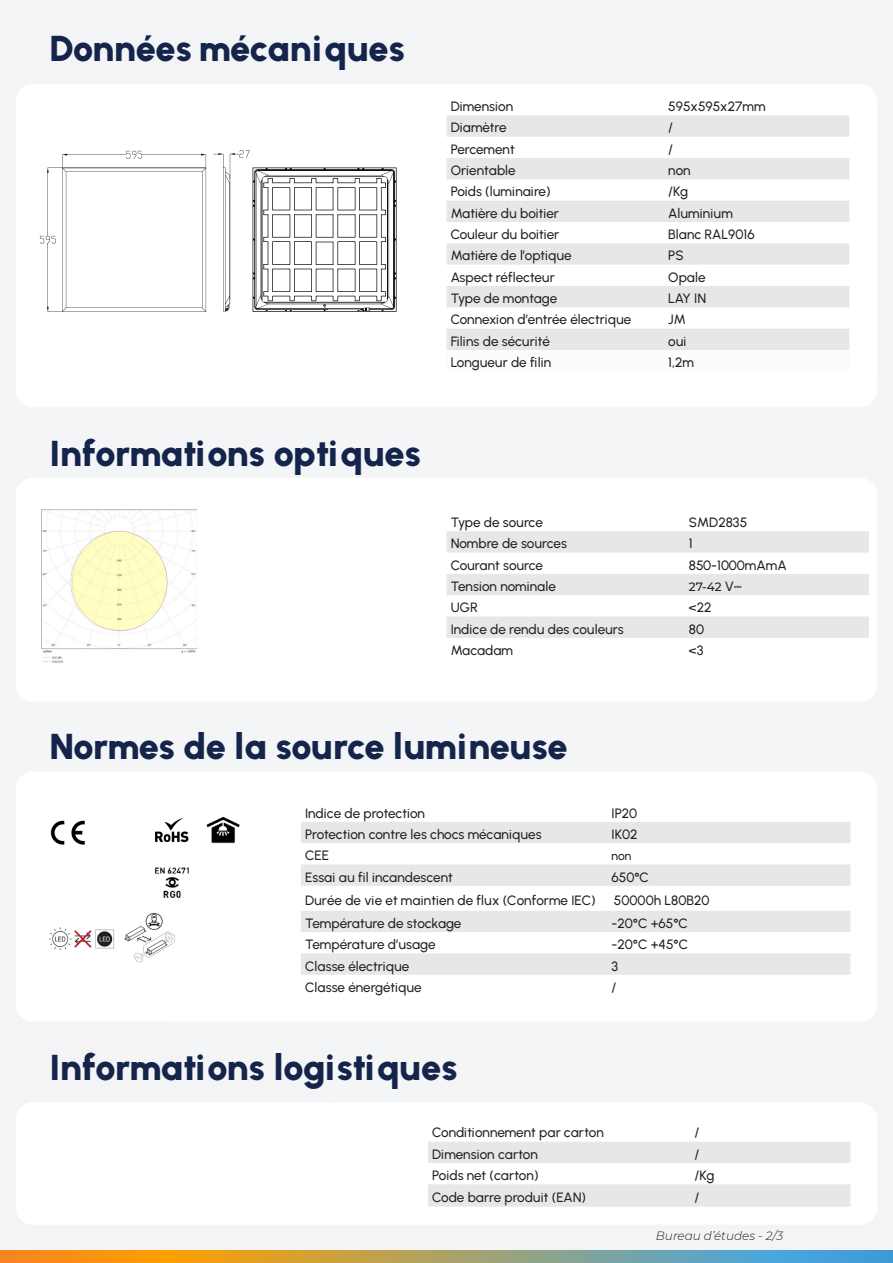
<style>
.page{position:relative;width:893px;height:1263px;background:#f4f5f6}
.page>*{position:absolute;margin:0;border:0;box-sizing:border-box;transform-origin:0 0}
.t1{font:900 36px "Urbanist";letter-spacing:-.01em;color:#15244b}
.Texte_courant{font:500 13.5px "Urbanist";color:#231f20}
.Texte_courant-2{font:italic 300 12px "Montserrat";color:#231f20}
.Texte_courant-3{font:500 12px "Montserrat";color:#231f20}
.Texte_courant-4{font:500 12px "Urbanist";color:#231f20}
.s1{font-family:"Urbanist";font-size:13.5px}
.s2{font-family:"Cambria Math";font-weight:400;font-size:13.5px}
</style>
<div class="page">
<div style="left:16px;top:84px;width:861px;height:323px;background:#fff;border-radius:17px"></div>
<div style="left:16px;top:771px;width:861px;height:251px;background:#fff;border-radius:17px"></div>
<div style="left:16px;top:478px;width:861px;height:224px;background:#fff;border-radius:17px"></div>
<div style="left:16px;top:1102px;width:861px;height:123px;background:#fff;border-radius:17px"></div>
<svg style="left:446px;top:531px;width:423px;height:107px;fill:#e6e7e9"></svg>
<svg style="left:428px;top:1142px;width:422px;height:65px"></svg>
<svg style="left:301px;top:822px;width:549px;height:153px;fill:#e6e7e9"></svg>
<div style="left:446px;top:115px;width:403px;height:22px;background:#e6e7e9"></div>
<svg style="left:446px;top:158px;width:403px;height:192px;fill:#e6e7e9"></svg>
<svg style="left:0;top:1251px;width:893px;height:12px;background:#a79e6c"></svg>
<img style="left:39px;top:150px;width:358px;height:162px">
<img style="left:155px;top:818px;width:34px;height:80px">
<img style="left:50px;top:820px;width:35px;height:25px">
<img style="left:50px;top:928px;width:64px;height:22px">
<img style="left:124px;top:913px;width:51px;height:50px">
<img style="left:206px;top:816px;width:34px;height:28px">
<img style="left:42px;top:510px;width:155px;height:153px">
<p class="t1" style="left:50px;top:27px;width:357px">Données mécaniques</p>
<p class="t1" style="left:50px;top:431px;width:373px">Informations optiques</p>
<p class="Texte_courant" style="left:451px;top:98px;width:64px">Dimension</p>
<p class="Texte_courant" style="left:668px;top:98px;width:99px">595x595x27mm</p>
<p class="Texte_courant" style="left:451px;top:120px;width:57px">Diamètre</p>
<p class="Texte_courant" style="left:668px;top:120px;width:6px">/</p>
<p class="Texte_courant" style="left:451px;top:141px;width:65px">Percement</p>
<p class="Texte_courant" style="left:668px;top:141px;width:6px">/</p>
<p class="Texte_courant" style="left:451px;top:162px;width:66px">Orientable</p>
<p class="Texte_courant" style="left:668px;top:162px;width:24px">non</p>
<p class="Texte_courant" style="left:451px;top:184px;width:101px">Poids (luminaire)</p>
<p class="Texte_courant" style="left:668px;top:184px;width:21px">/Kg</p>
<p class="Texte_courant" style="left:451px;top:205px;width:110px">Matière du boitier</p>
<p class="Texte_courant" style="left:668px;top:205px;width:66px">Aluminium</p>
<p class="Texte_courant" style="left:451px;top:226px;width:110px">Couleur du boitier</p>
<p class="Texte_courant" style="left:668px;top:226px;width:88px">Blanc RAL9016</p>
<p class="Texte_courant" style="left:451px;top:248px;width:122px">Matière de l’optique</p>
<p class="Texte_courant" style="left:668px;top:248px;width:17px">PS</p>
<p class="Texte_courant" style="left:451px;top:269px;width:106px">Aspect réflecteur</p>
<p class="Texte_courant" style="left:668px;top:269px;width:39px">Opale</p>
<p class="Texte_courant" style="left:451px;top:290px;width:108px">Type de montage</p>
<p class="Texte_courant" style="left:668px;top:290px;width:40px">LAY IN</p>
<p class="Texte_courant" style="left:451px;top:312px;width:182px">Connexion d’entrée électrique</p>
<p class="Texte_courant" style="left:668px;top:312px;width:19px">JM</p>
<p class="Texte_courant" style="left:451px;top:333px;width:101px">Filins de sécurité</p>
<p class="Texte_courant" style="left:668px;top:333px;width:20px">oui</p>
<p class="Texte_courant" style="left:451px;top:354px;width:102px">Longueur de filin</p>
<p class="Texte_courant" style="left:668px;top:354px;width:27px">1,2m</p>
<p class="Texte_courant" style="left:451px;top:514px;width:94px">Type de source</p>
<p class="Texte_courant" style="left:689px;top:514px;width:60px">SMD2835</p>
<p class="Texte_courant" style="left:451px;top:535px;width:118px">Nombre de sources</p>
<p class="Texte_courant" style="left:689px;top:535px;width:5px">1</p>
<p class="Texte_courant" style="left:451px;top:557px;width:94px">Courant source</p>
<p class="Texte_courant" style="left:689px;top:557px;width:99px">850-1000mAmA</p>
<p class="Texte_courant" style="left:451px;top:578px;width:107px">Tension nominale</p>
<p class="Texte_courant-3" style="left:689px;top:578px;width:55px">27-42 <span class="s1">V</span><span class="s2">⎓</span></p>
<p class="Texte_courant" style="left:451px;top:599px;width:29px">UGR</p>
<p class="Texte_courant" style="left:689px;top:599px;width:24px">&lt;22</p>
<p class="Texte_courant" style="left:451px;top:621px;width:175px">Indice de rendu des couleurs</p>
<p class="Texte_courant" style="left:689px;top:621px;width:17px">80</p>
<p class="Texte_courant" style="left:451px;top:642px;width:64px">Macadam</p>
<p class="Texte_courant" style="left:689px;top:642px;width:16px">&lt;3</p>
<p class="t1" style="left:50px;top:725px;width:519px">Normes de la source lumineuse</p>
<p class="Texte_courant" style="left:305px;top:805px;width:122px">Indice de protection</p>
<p class="Texte_courant" style="left:611px;top:805px;width:27px">IP20</p>
<p class="Texte_courant" style="left:305px;top:826px;width:238px">Protection contre les chocs mécaniques</p>
<p class="Texte_courant" style="left:611px;top:826px;width:28px">IK02</p>
<p class="Texte_courant" style="left:305px;top:847px;width:26px">CEE</p>
<p class="Texte_courant-4" style="left:611px;top:848px;width:22px">non</p>
<p class="Texte_courant" style="left:305px;top:869px;width:149px">Essai au fil incandescent</p>
<p class="Texte_courant" style="left:611px;top:869px;width:39px">650°C</p>
<p class="Texte_courant" style="left:305px;top:892px;width:292px">Durée de vie et maintien de flux (Conforme IEC)</p>
<p class="Texte_courant" style="left:614px;top:892px;width:97px">50000h L80B20</p>
<p class="Texte_courant" style="left:305px;top:915px;width:158px">Température de stockage</p>
<p class="Texte_courant" style="left:611px;top:915px;width:78px">-20°C +65°C</p>
<p class="Texte_courant" style="left:305px;top:936px;width:132px">Température d’usage</p>
<p class="Texte_courant" style="left:611px;top:936px;width:78px">-20°C +45°C</p>
<p class="Texte_courant" style="left:305px;top:958px;width:106px">Classe électrique</p>
<p class="Texte_courant" style="left:611px;top:958px;width:8px">3</p>
<p class="Texte_courant" style="left:305px;top:979px;width:118px">Classe énergétique</p>
<p class="Texte_courant" style="left:611px;top:979px;width:6px">/</p>
<p class="t1" style="left:50px;top:1045px;width:409px">Informations logistiques</p>
<p class="Texte_courant" style="left:432px;top:1124px;width:173px">Conditionnement par carton</p>
<p class="Texte_courant" style="left:694px;top:1124px;width:6px">/</p>
<p class="Texte_courant" style="left:432px;top:1146px;width:107px">Dimension carton</p>
<p class="Texte_courant" style="left:694px;top:1146px;width:6px">/</p>
<p class="Texte_courant" style="left:432px;top:1167px;width:108px">Poids net (carton)</p>
<p class="Texte_courant" style="left:694px;top:1167px;width:21px">/Kg</p>
<p class="Texte_courant" style="left:432px;top:1189px;width:155px">Code barre produit (EAN)</p>
<p class="Texte_courant" style="left:694px;top:1189px;width:6px">/</p>
<p class="Texte_courant-2" style="left:656px;top:1228px;width:129px">Bureau d’études - 2/3</p>
</div>
